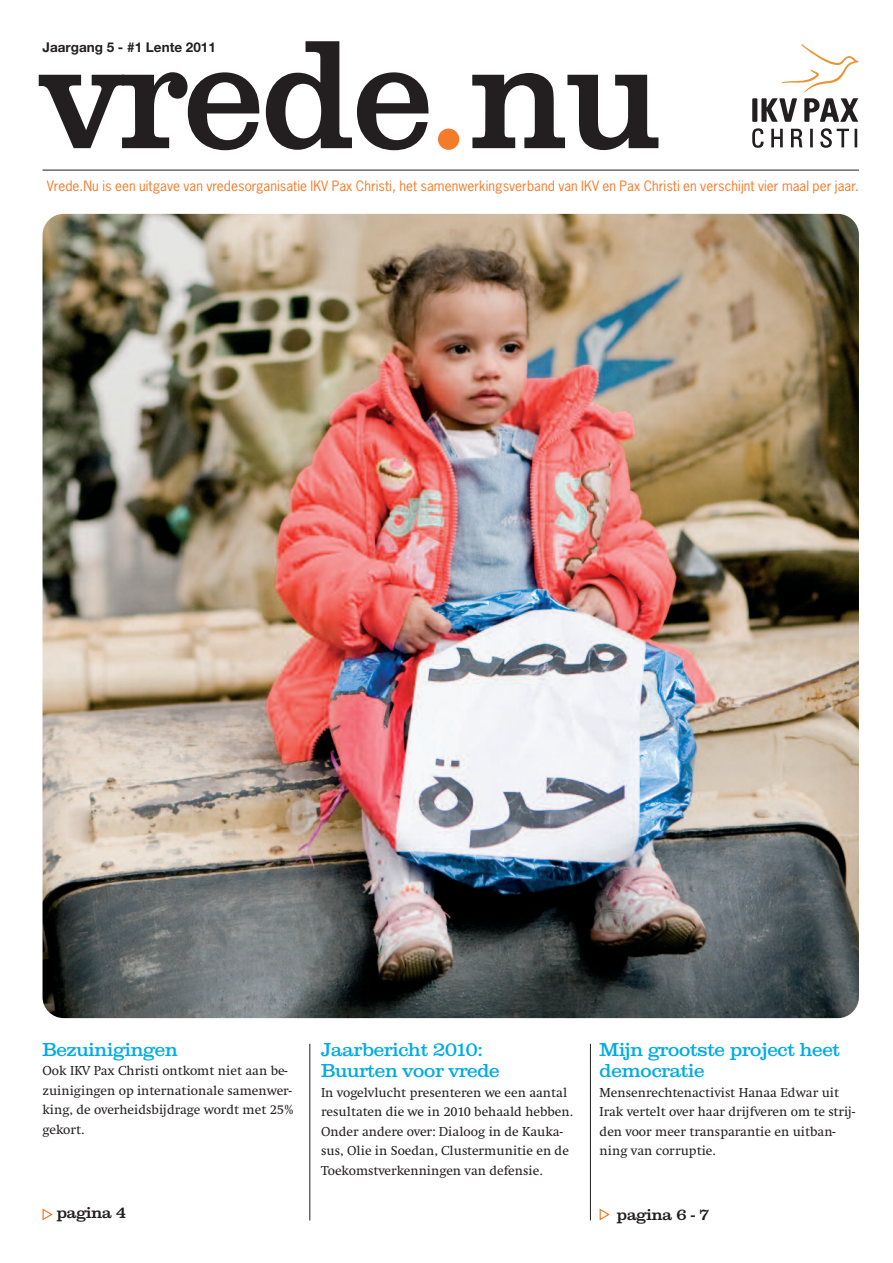
<style>
.page{position:relative;width:893px;height:1263px;background:#fff}
.page>*{position:absolute;margin:0;border:0;box-sizing:border-box;transform-origin:0 0}
.t1{font:500 148.2px "Clarendon";color:#231f20;scale:.91 1}
.t2{font:18px/21.6px "Clarendon";color:#00abe7}
.t3{font:500 15px "Clarendon";color:#231f20}
.t4{font:13.5px/19.5px "Swift";color:#231f20}
.t5{font:13.5px "News Gothic";letter-spacing:.005em;color:#f47b2a}
.t6{font:700 13.5px "Helvetica Neue";color:#231f20}
</style>
<div class="page">
<svg style="left:782px;top:44px;width:77px;height:48px"></svg>
<div style="left:752px;top:98px;width:5px;height:24px;background:#231f20"></div>
<svg style="left:761px;top:98px;width:36px;height:24px"></svg>
<svg style="left:804px;top:98px;width:54px;height:24px"></svg>
<svg style="left:752px;top:128px;width:12px;height:20px"></svg>
<svg style="left:771px;top:129px;width:12px;height:18px"></svg>
<svg style="left:791px;top:129px;width:11px;height:18px"></svg>
<hr style="left:810px;top:129px;width:3px;height:18px;background:#231f20">
<svg style="left:820px;top:128px;width:29px;height:20px"></svg>
<svg style="left:855px;top:129px;width:2px;height:18px"></svg>
<hr style="left:43px;top:170px;width:816px;height:1px;background:#231f20">
<div style="left:438px;top:129px;width:21px;height:21px;background:#f47b2a;border-radius:50%"></div>
<img style="left:43px;top:214px;width:816px;height:804px;border-radius:21px">
<hr style="left:310px;top:1044px;width:1px;height:176px;background:#231f20">
<hr style="left:590px;top:1044px;width:1px;height:176px;background:#231f20">
<svg style="left:43px;top:1209px;width:10px;height:11px"></svg>
<svg style="left:600px;top:1208px;width:10px;height:12px"></svg>
<h1 class="t1" style="left:43px;top:10px;width:680px">vrede nu</h1>
<p class="t6" style="left:43px;top:43px;width:175px">Jaargang 5 - #1 Lente 2011</p>
<p class="t5" style="left:47px;top:179px;width:814px">Vrede.Nu is een uitgave van vredesorganisatie IKV Pax Christi, het samenwerkingsverband van IKV en Pax Christi en verschijnt vier maal per jaar.</p>
<h2 class="t2" style="left:43px;top:1039px;width:137px">Bezuinigingen</h2>
<p class="t4" style="left:43px;top:1061px;width:253px">Ook IKV Pax Christi ontkomt niet aan be&shy;zuinigingen op internationale samenwer&shy;king, de overheidsbijdrage wordt met 25% gekort.</p>
<p class="t3" style="left:57px;top:1204px;width:71px">pagina 4</p>
<h2 class="t2" style="left:321px;top:1039px;width:180px">Jaarbericht 2010:<br>Buurten voor vrede</h2>
<p class="t4" style="left:321px;top:1082px;width:253px">In vogelvlucht presenteren we een aantal resultaten die we in 2010 behaald hebben.<br>Onder andere over: Dialoog in de Kauka&shy;sus, Olie in Soedan, Clustermunitie en de Toekomstverkenningen van defensie.</p>
<h2 class="t2" style="left:600px;top:1039px;width:242px">Mijn grootste project heet democratie</h2>
<p class="t4" style="left:600px;top:1082px;width:257px">Mensenrechtenactivist Hanaa Edwar uit Irak vertelt over haar drijfveren om te strij&shy;den voor meer transparantie en uitban&shy;ning van corruptie.</p>
<p class="t3" style="left:617px;top:1206px;width:94px">pagina 6 - 7</p>
</div>
